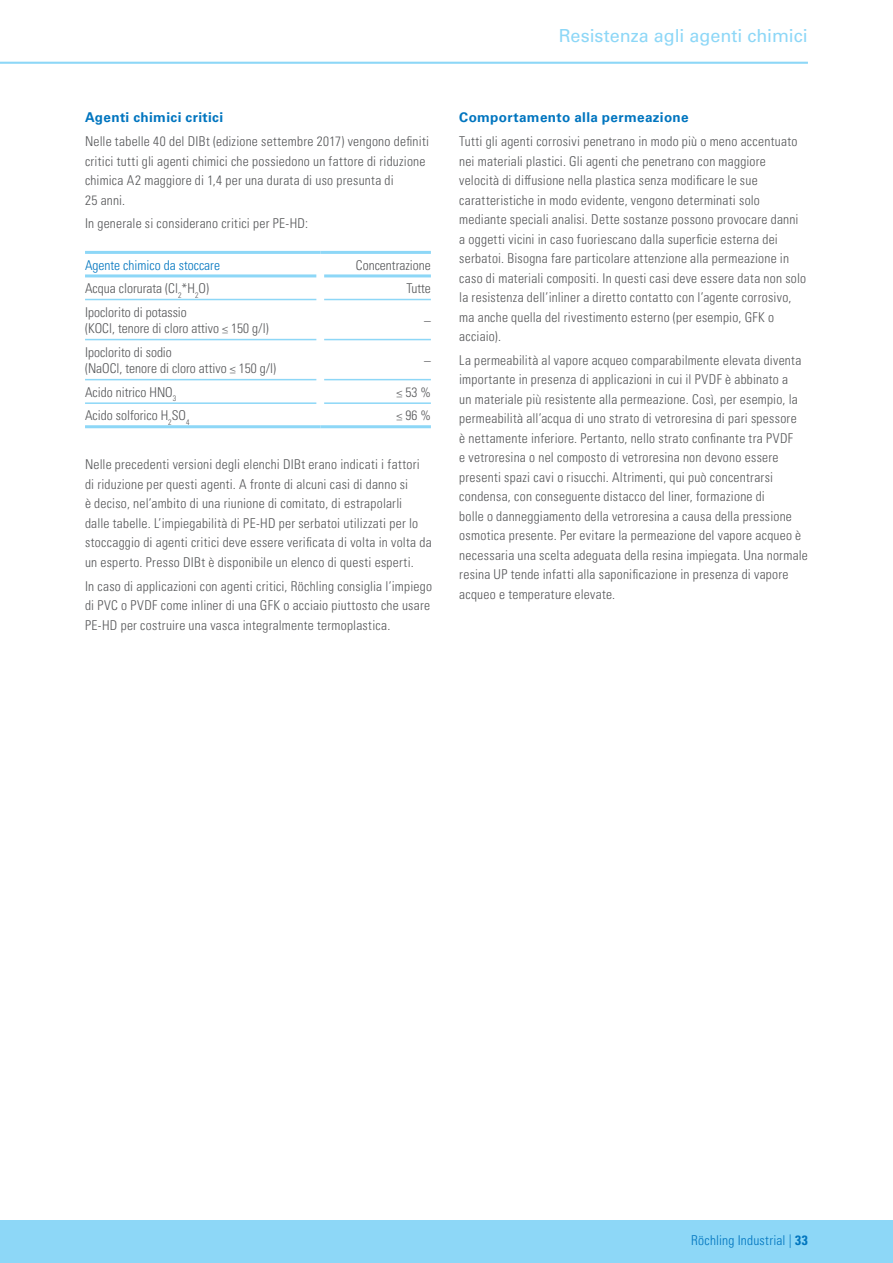
<style>
.page{position:relative;width:893px;height:1263px;background:#fff}
.page>*{position:absolute;margin:0;border:0;box-sizing:border-box;transform-origin:0 0}
.t1{font:18px "Univers LTCYR 55 Roman";color:#8dd7f7}
.t2{font:13.5px/19.5px "Univers LTCYR 47 Light Cond";letter-spacing:.02em;color:#57585a}
.t3{font:13.5px/16.5px "Univers LTCYR 47 Light Cond";color:#57585a}
.t4{font:700 13.5px "Univers LTCYR 65";letter-spacing:.025em;color:#0075bf}
.t5{font:13.5px "Univers LTCYR 47 Light Cond";color:#0075bf}
.t6{font:13.5px "Univers LTCYR 47 Light Cond";letter-spacing:.02em;color:#0075bf}
.s1{font-family:"Univers LTCYR 67 Bold Cond"}
</style>
<div class="page">
<div style="left:0;top:1220px;width:893px;height:43px;background:#8dd7f7"></div>
<hr style="left:0;top:62px;width:808px;height:2px;background:#8dd7f7">
<hr style="left:85px;top:339px;width:232px;height:1px;background:#8dd7f7">
<hr style="left:324px;top:339px;width:107px;height:1px;background:#8dd7f7">
<hr style="left:85px;top:379px;width:232px;height:1px;background:#8dd7f7">
<hr style="left:324px;top:379px;width:107px;height:1px;background:#8dd7f7">
<hr style="left:85px;top:402px;width:232px;height:2px;background:#8dd7f7">
<hr style="left:324px;top:402px;width:107px;height:2px;background:#8dd7f7">
<hr style="left:85px;top:274px;width:232px;height:3px;background:#8dd7f7">
<hr style="left:324px;top:274px;width:107px;height:3px;background:#8dd7f7">
<hr style="left:85px;top:299px;width:232px;height:1px;background:#8dd7f7">
<hr style="left:324px;top:299px;width:107px;height:1px;background:#8dd7f7">
<hr style="left:85px;top:425px;width:235px;height:3px;background:#8dd7f7">
<hr style="left:320px;top:425px;width:111px;height:3px;background:#8dd7f7">
<hr style="left:85px;top:251px;width:235px;height:3px;background:#8dd7f7">
<hr style="left:320px;top:251px;width:111px;height:3px;background:#8dd7f7">
<p class="t4" style="left:85px;top:108px;width:140px">Agenti chimici critici</p>
<p class="t2" style="left:85px;top:131px;width:345px">Nelle tabelle 40 del DIBt (edizione settembre 2017) vengono definiti critici tutti gli agenti chimici che possiedono un fattore di riduzione chimica A2 maggiore di 1,4 per una durata di uso presunta di<br>25 anni.</p>
<p class="t2" style="left:85px;top:213px;width:225px">In generale si considerano critici per PE-HD:</p>
<p class="t5" style="left:85px;top:256px;width:136px">Agente chimico da stoccare</p>
<p class="t3" style="left:356px;top:256px;width:76px">Concentrazione</p>
<p class="t3" style="left:85px;top:279px;width:125px">Acqua clorurata (Cl<sub>2</sub>*H<sub>2</sub>O)</p>
<p class="t2" style="left:406px;top:278px;width:26px">Tutte</p>
<p class="t3" style="left:85px;top:303px;width:185px">Ipoclorito di potassio<br>(KOCl, tenore di cloro attivo ≤ 150 g/l)</p>
<p class="t2" style="left:424px;top:310px;width:8px">–</p>
<p class="t3" style="left:85px;top:343px;width:193px">Ipoclorito di sodio<br>(NaOCl, tenore di cloro attivo ≤ 150 g/l)</p>
<p class="t2" style="left:424px;top:350px;width:8px">–</p>
<p class="t3" style="left:85px;top:383px;width:93px">Acido nitrico HNO<sub>3</sub></p>
<p class="t2" style="left:396px;top:382px;width:36px">≤ 53 %</p>
<p class="t3" style="left:85px;top:407px;width:106px">Acido solforico H<sub>2</sub>SO<sub>4</sub></p>
<p class="t2" style="left:396px;top:405px;width:36px">≤ 96 %</p>
<p class="t2" style="left:85px;top:454px;width:348px">Nelle precedenti versioni degli elenchi DIBt erano indicati i fattori di riduzione per questi agenti. A fronte di alcuni casi di danno si<br>è deciso, nel’ambito di una riunione di comitato, di estrapolarli<br>dalle tabelle. L’impiegabilità di PE-HD per serbatoi utilizzati per lo stoccaggio di agenti critici deve essere verificata di volta in volta da un esperto. Presso DIBt è disponibile un elenco di questi esperti.</p>
<p class="t2" style="left:85px;top:575px;width:348px">In caso di applicazioni con agenti critici, Röchling consiglia l’impiego di PVC o PVDF come inliner di una GFK o acciaio piuttosto che usare<br>PE-HD per costruire una vasca integralmente termoplastica.</p>
<h1 class="t1" style="left:559px;top:23px;width:251px">Resistenza agli agenti chimici</h1>
<p class="t4" style="left:459px;top:108px;width:231px">Comportamento alla permeazione</p>
<p class="t2" style="left:459px;top:131px;width:348px">Tutti gli agenti corrosivi penetrano in modo più o meno accentuato nei materiali plastici. Gli agenti che penetrano con maggiore velocità di diffusione nella plastica senza modificare le sue caratteristiche in modo evidente, vengono determinati solo mediante speciali analisi. Dette sostanze possono provocare danni a oggetti vicini in caso fuoriescano dalla superficie esterna dei serbatoi. Bisogna fare particolare attenzione alla permeazione in caso di materiali compositi. In questi casi deve essere data non solo la resistenza dell’inliner a diretto contatto con l’agente corrosivo, ma anche quella del rivestimento esterno (per esempio, GFK o acciaio).</p>
<p class="t2" style="left:459px;top:350px;width:350px">La permeabilità al vapore acqueo comparabilmente elevata diventa importante in presenza di applicazioni in cui il PVDF è abbinato a<br>un materiale più resistente alla permeazione. Così, per esempio, la permeabilità all’acqua di uno strato di vetroresina di pari spessore<br>è nettamente inferiore. Pertanto, nello strato confinante tra PVDF<br>e vetroresina o nel composto di vetroresina non devono essere presenti spazi cavi o risucchi. Altrimenti, qui può concentrarsi condensa, con conseguente distacco del liner, formazione di<br>bolle o danneggiamento della vetroresina a causa della pressione osmotica presente. Per evitare la permeazione del vapore acqueo è necessaria una scelta adeguata della resina impiegata. Una normale resina UP tende infatti alla saponificazione in presenza di vapore acqueo e temperature elevate.</p>
<p class="t6" style="left:691px;top:1231px;width:118px">Röchling Industrial | <span class="s1">33</span></p>
</div>
